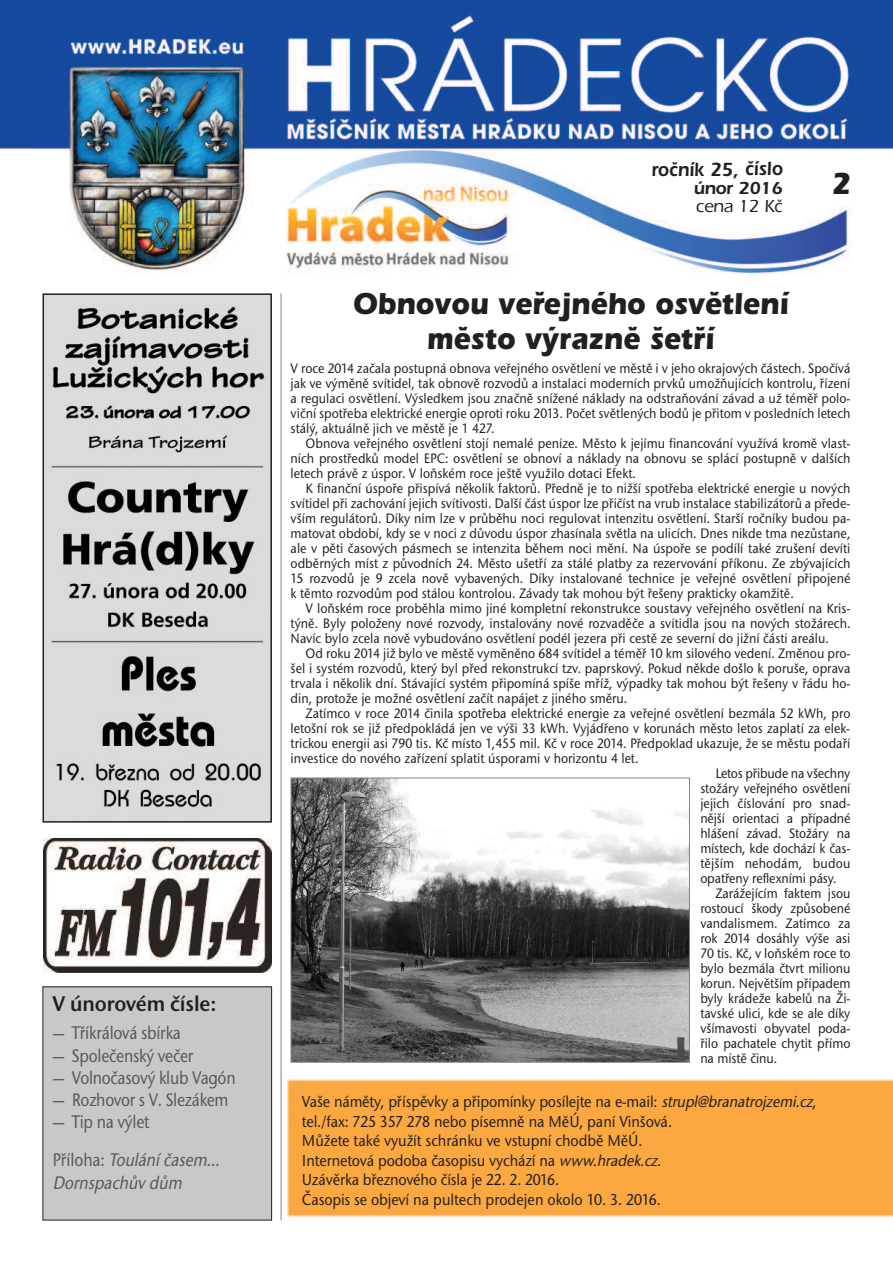
<style>
.page{position:relative;width:893px;height:1263px;background:#fff}
.page>*{position:absolute;margin:0;border:0;box-sizing:border-box;transform-origin:0 0}
.t1{font:700 31.5px "Itc Eras CE";color:#231f20;scale:.9 1}
.t2{font:700 31.35px/34.5px "Itc Eras CE";color:#231f20;text-align:center;scale:.91 1}
.t3{font:22.2px "Stone Sans Itc TCE Semi";letter-spacing:-.005em;color:#231f20;scale:.95 1}
.t4{font:600 19.8px "Itc Eras CE";color:#231f20;scale:.91 1}
.t5{font:500 18.9px/38.4px "Stone Sans Itc TCE";letter-spacing:-.015em;color:#57585a;scale:.85 1}
.t6{font:italic 500 18.9px "Stone Sans Itc TCE";color:#57585a;scale:.85 1}
.t7{font:600 18px "Itc Eras CE";letter-spacing:-.025em;color:#231f20}
.t8{font:500 18px "Itc Eras CE";letter-spacing:-.02em;color:#231f20}
.t9{font:500 16.5px/19.5px "Stone Sans Itc TCE";letter-spacing:-.01em;color:#231f20;scale:.9 1}
.t10{font:500 14.25px/15px "Stone Sans Itc TCE";color:#231f20;text-align:justify;scale:.9 1}
.s1{font-style:italic}
</style>
<div class="page">
<img style="left:0;top:0;width:893px;height:1221px">
<img style="left:43px;top:838px;width:229px;height:135px">
<img style="left:46px;top:296px;width:223px;height:524px">
<div style="left:43px;top:293px;width:229px;height:530px;border:2px solid #231f20"></div>
<hr style="left:281px;top:293px;width:1px;height:927px;background:#808285">
<div style="left:43px;top:987px;width:229px;height:233px;background:#c7c8ca"></div>
<img style="left:293px;top:780px;width:395px;height:281px">
<div style="left:291px;top:778px;width:399px;height:285px;border:1px solid #808285"></div>
<h3 class="t3" style="left:52px;top:991px;width:174px">V únorovém čísle:</h3>
<h3 class="t5" style="left:52px;top:1014px;width:153px">— Tříkrálová sbírka</h3>
<h3 class="t5" style="left:52px;top:1036px;width:167px">— Společenský večer</h3>
<h3 class="t5" style="left:52px;top:1058px;width:217px">— Volnočasový klub Vagón</h3>
<h3 class="t5" style="left:52px;top:1080px;width:209px">— Rozhovor s V. Slezákem</h3>
<h3 class="t5" style="left:52px;top:1102px;width:201px">— Tip na výlet<br>Příloha: <span class="s1">Toulání časem…</span></h3>
<h3 class="t6" style="left:52px;top:1171px;width:156px">Dornspachův dům</h3>
<h3 class="t4" style="left:651px;top:163px;width:146px">roãník 25, ãíslo</h3>
<p class="t7" style="left:694px;top:182px;width:91px">únor 2016</p>
<p class="t8" style="left:696px;top:200px;width:88px">cena 12 Kã</p>
<h1 class="t1" style="left:832px;top:172px;width:23px">2</h1>
<h2 class="t2" style="left:353px;top:290px;width:480px">Obnovou vefiejného osvûtlení mûsto v˘raznû ‰etfií</h2>
<p class="t10" style="left:291px;top:360px;width:624px">V roce 2014 začala postupná obnova veřejného osvětlení ve městě i v jeho okrajových částech. Spočívá jak ve výměně svítidel, tak obnově rozvodů a instalaci moderních prvků umožňujících kontrolu, řízení a regulaci osvětlení. Výsledkem jsou značně snížené náklady na odstraňování závad a už téměř polo&shy;viční spotřeba elektrické energie oproti roku 2013. Počet světlených bodů je přitom v posledních letech stálý, aktuálně jich ve městě je 1 427.</p>
<p class="t10" style="left:291px;top:435px;width:624px;text-indent:15px">Obnova veřejného osvětlení stojí nemalé peníze. Město k jejímu financování využívá kromě vlast&shy;ních prostředků model EPC: osvětlení se obnoví a náklady na obnovu se splácí postupně v dalších letech právě z úspor. V loňském roce ještě využilo dotaci Efekt.</p>
<p class="t10" style="left:291px;top:480px;width:624px;text-indent:15px">K finanční úspoře přispívá několik faktorů. Předně je to nižší spotřeba elektrické energie u nových svítidel při zachování jejich svítivosti. Další část úspor lze přičíst na vrub instalace stabilizátorů a přede&shy;vším regulátorů. Díky nim lze v průběhu noci regulovat intenzitu osvětlení. Starší ročníky budou pa&shy;matovat období, kdy se v noci z důvodu úspor zhasínala světla na ulicích. Dnes nikde tma nezůstane, ale v pěti časových pásmech se intenzita během noci mění. Na úspoře se podílí také zrušení devíti odběrných míst z původních 24. Město ušetří za stálé platby za rezervování příkonu. Ze zbývajících 15 rozvodů je 9 zcela nově vybavených. Díky instalované technice je veřejné osvětlení připojené k těmto rozvodům pod stálou kontrolou. Závady tak mohou být řešeny prakticky okamžitě.</p>
<p class="t10" style="left:291px;top:600px;width:624px;text-indent:15px">V loňském roce proběhla mimo jiné kompletní rekonstrukce soustavy veřejného osvětlení na Kris&shy;týně. Byly položeny nové rozvody, instalovány nové rozvaděče a svítidla jsou na nových stožárech.<br>Navíc bylo zcela nově vybudováno osvětlení podél jezera při cestě ze severní do jižní části areálu.</p>
<p class="t10" style="left:291px;top:645px;width:624px;text-indent:15px">Od roku 2014 již bylo ve městě vyměněno 684 svítidel a téměř 10 km silového vedení. Změnou pro&shy;šel i systém rozvodů, který byl před rekonstrukcí tzv. paprskový. Pokud někde došlo k poruše, oprava trvala i několik dní. Stávající systém připomíná spíše mříž, výpadky tak mohou být řešeny v řádu ho&shy;din, protože je možné osvětlení začít napájet z jiného směru.</p>
<p class="t10" style="left:306px;top:705px;width:607px">Zatímco v roce 2014 činila spotřeba elektrické energie za veřejné osvětlení bezmála 52 kWh, pro</p>
<p class="t10" style="left:291px;top:720px;width:623px">letošní rok se již předpokládá jen ve výši 33 kWh. Vyjádřeno v korunách město letos zaplatí za elek-</p>
<p class="t10" style="left:291px;top:735px;width:623px">trickou energii asi 790 tis. Kč místo 1,455 mil. Kč v roce 2014. Předpoklad ukazuje, že se městu podaří</p>
<p class="t10" style="left:291px;top:750px;width:388px">investice do nového zařízení splatit úsporami v horizontu 4 let.</p>
<p class="t10" style="left:715px;top:765px;width:152px">Letos přibude na všechny</p>
<p class="t10" style="left:700px;top:780px;width:168px">stožáry veřejného osvětlení</p>
<p class="t10" style="left:700px;top:795px;width:168px">jejich číslování pro snad-</p>
<p class="t10" style="left:700px;top:810px;width:168px">nější orientaci a případné</p>
<p class="t10" style="left:700px;top:825px;width:168px">hlášení závad. Stožáry na</p>
<p class="t10" style="left:700px;top:840px;width:168px">místech, kde dochází k čas-</p>
<p class="t10" style="left:700px;top:855px;width:168px">tějším nehodám, budou</p>
<p class="t10" style="left:700px;top:870px;width:153px">opatřeny reflexními pásy.</p>
<p class="t10" style="left:715px;top:885px;width:152px">Zarážejícím faktem jsou</p>
<p class="t10" style="left:700px;top:900px;width:168px">rostoucí škody způsobené</p>
<p class="t10" style="left:700px;top:915px;width:168px">vandalismem. Zatímco za</p>
<p class="t10" style="left:700px;top:930px;width:168px">rok 2014 dosáhly výše asi</p>
<p class="t10" style="left:700px;top:945px;width:168px">70 tis. Kč, v loňském roce to</p>
<p class="t10" style="left:700px;top:960px;width:168px">bylo bezmála čtvrt milionu</p>
<p class="t10" style="left:700px;top:975px;width:168px">korun. Největším případem</p>
<p class="t10" style="left:700px;top:990px;width:168px">byly krádeže kabelů na Ži-</p>
<p class="t10" style="left:700px;top:1005px;width:168px">tavské ulici, kde se ale díky</p>
<p class="t10" style="left:700px;top:1020px;width:168px">všímavosti obyvatel poda-</p>
<p class="t10" style="left:700px;top:1035px;width:168px">řilo pachatele chytit přímo</p>
<p class="t10" style="left:700px;top:1050px;width:87px">na místě činu.</p>
<p class="t9" style="left:302px;top:1092px;width:573px">Vaše náměty, příspěvky a připomínky posílejte na e-mail: <span class="s1">strupl@branatrojzemi.cz</span>, tel./fax: 725 357 278 nebo písemně na MěÚ, paní Vinšová.<br>Můžete také využít schránku ve vstupní chodbě MěÚ.<br>Internetová podoba časopisu vychází na <span class="s1">www.hradek.cz</span>.<br>Uzávěrka březnového čísla je 22. 2. 2016.<br>Časopis se objeví na pultech prodejen okolo 10. 3. 2016.</p>
</div>
